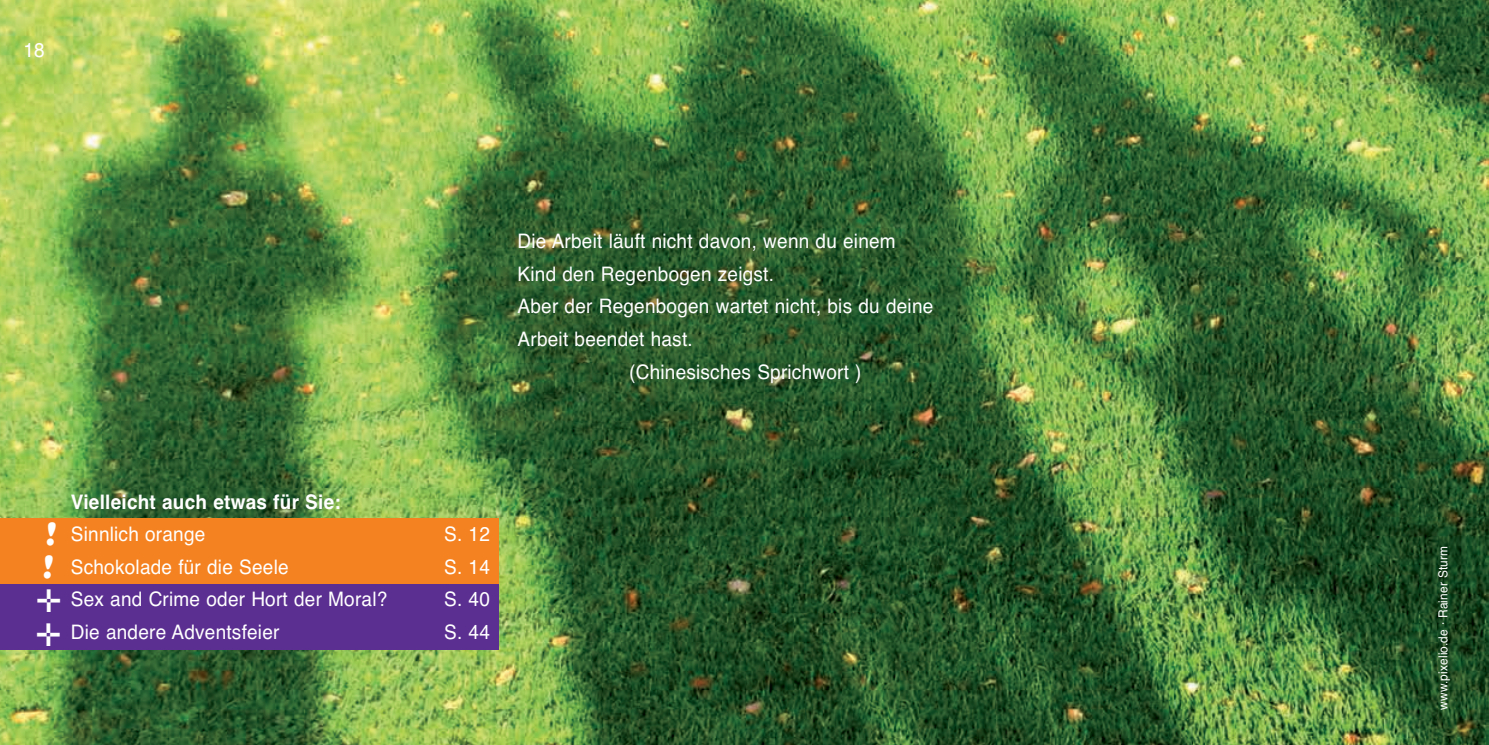
<style>
.page{position:relative;width:1489px;height:745px;background:#fff}
.page>*{position:absolute;margin:0;border:0;box-sizing:border-box;transform-origin:0 0}
.t1{font:italic 32px/33.2px "Cooper Black Std";color:#fff;scale:.95 1}
.t2{font:20px "Helvetica";letter-spacing:.01em;color:#fff;scale:.95 1}
.t3{font:700 20px "Helvetica";letter-spacing:.01em;color:#fff;scale:.95 1}
.t4{font:12.5px "Helvetica";letter-spacing:.01em;color:#fff;scale:.95 1}
</style>
<div class="page">
<img style="left:0;top:0;width:1488px;height:744px">
<div style="left:0;top:518px;width:499px;height:131px;background:#5b2e91"></div>
<div style="left:0;top:517px;width:499px;height:66px;background:#f58220"></div>
<p class="t2" style="left:23px;top:42px;width:24px">18</p>
<p class="t2" style="left:517px;top:234px;width:399px">Die Arbeit läuft nicht davon, wenn du einem</p>
<p class="t2" style="left:517px;top:266px;width:271px">Kind den Regenbogen zeigst.</p>
<p class="t2" style="left:517px;top:299px;width:439px">Aber der Regenbogen wartet nicht, bis du deine</p>
<p class="t2" style="left:517px;top:331px;width:186px">Arbeit beendet hast.</p>
<p class="t2" style="left:629px;top:364px;width:246px">(Chinesisches Sprichwort )</p>
<h1 class="t1" style="left:42px;top:516px;width:15px">! !</h1>
<p class="t3" style="left:71px;top:494px;width:285px">Vielleicht auch etwas für Sie:</p>
<p class="t2" style="left:71px;top:526px;width:143px">Sinnlich orange</p>
<p class="t2" style="left:444px;top:526px;width:50px">S. 12</p>
<p class="t2" style="left:71px;top:559px;width:231px">Schokolade für die Seele</p>
<p class="t2" style="left:444px;top:559px;width:50px">S. 14</p>
<p class="t2" style="left:71px;top:591px;width:334px">Sex and Crime oder Hort der Moral?</p>
<p class="t2" style="left:444px;top:591px;width:50px">S. 40</p>
<p class="t2" style="left:71px;top:624px;width:221px">Die andere Adventsfeier</p>
<p class="t2" style="left:444px;top:624px;width:50px">S. 44</p>
<p class="t4" style="left:1438px;top:709px;width:173px;rotate:-90deg">www.pixelio.de · Rainer Sturm</p>
</div>
